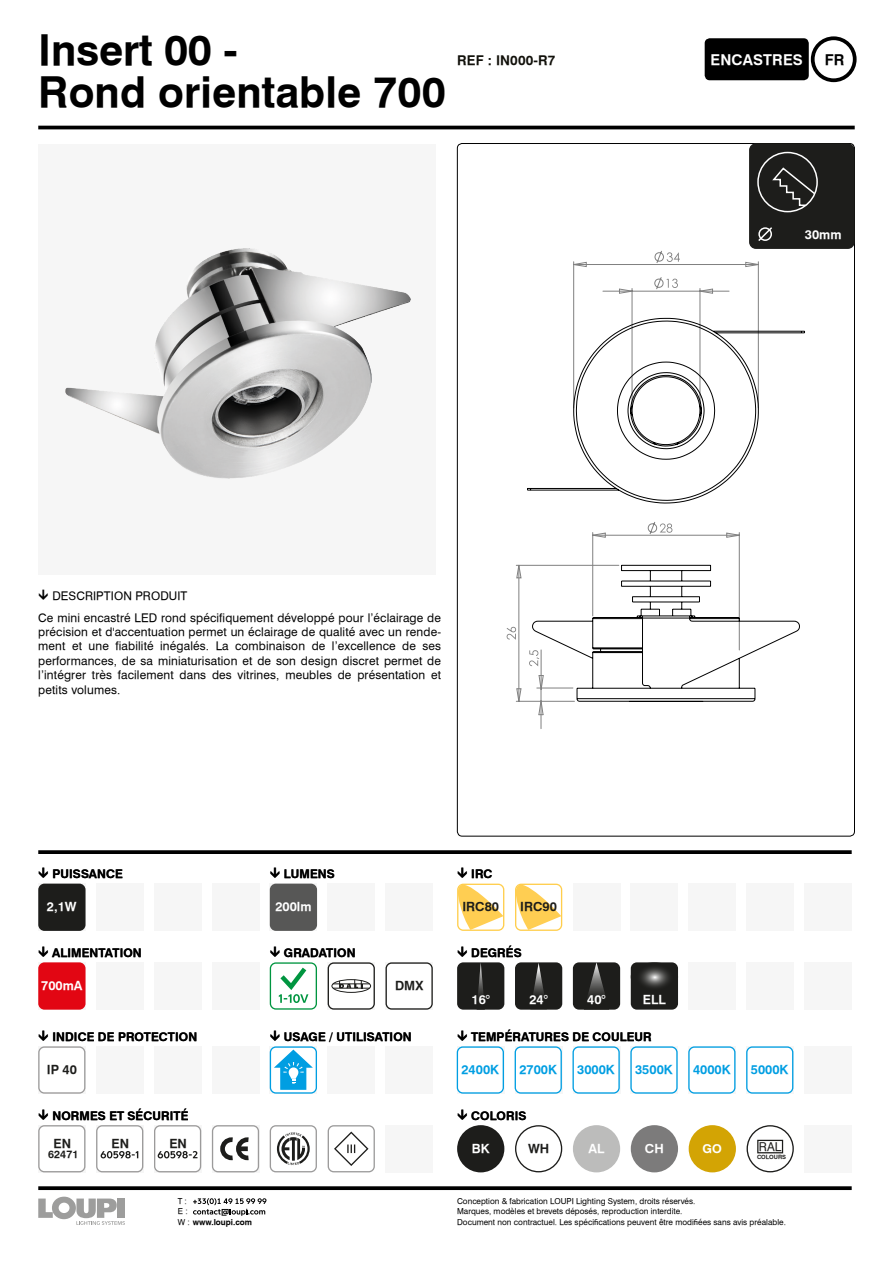
<style>
.page{position:relative;width:893px;height:1263px;background:#fff}
.page>*{position:absolute;margin:0;border:0;box-sizing:border-box;transform-origin:0 0}
.t1{font:700 42.75px/42px "Geneva";color:#000}
.t2{font:700 15px "Geneva";letter-spacing:.01em;color:#fff}
.t3{font:700 15px "Geneva";color:#000}
.t4{font:700 13.5px "Geneva";letter-spacing:.01em;color:#12110b}
.t5{font:700 12.75px "Geneva";color:#fff}
.t6{font:700 12.75px "Geneva";color:#009ee2}
.t7{font:700 12.75px "Geneva";color:#1d1d1b}
.t8{font:700 12.45px "Geneva";color:#fff}
.t9{font:12.3px "Geneva";color:#1d1d1b}
.t10{font:12px/14.4px "Geneva";letter-spacing:.01em;color:#000}
.t11{font:700 12px "Geneva";letter-spacing:.01em;color:#000}
.t12{font:700 10.65px "Geneva";color:#1d1d1b}
.t13{font:8.25px/10.5px "Geneva";color:#000}
.t14{font:700 8.25px/10.5px "Geneva";color:#000}
.t15{font:700 5.85px "Geneva";color:#1d1d1b}
.s1{font-weight:400}
.s2{font-family:"Myriad Pro"}
</style>
<div class="page">
<svg style="left:38px;top:1186px;width:814px;height:4px;fill:#000"></svg>
<svg style="left:38px;top:1197px;width:87px;height:28px"></svg>
<svg style="left:193px;top:1198px;width:74px;height:18px"></svg>
<hr style="left:38px;top:126px;width:817px;height:3px;background:#000">
<div style="left:38px;top:145px;width:398px;height:430px;background:#f6f6f6"></div>
<img style="left:65px;top:248px;width:346px;height:231px">
<svg style="left:516px;top:688px;width:6px;height:13px"></svg>
<svg style="left:516px;top:564px;width:6px;height:15px"></svg>
<svg style="left:726px;top:532px;width:13px;height:6px"></svg>
<svg style="left:593px;top:532px;width:13px;height:6px"></svg>
<hr style="left:516px;top:565px;width:103px;height:1px;background:#808080">
<hr style="left:516px;top:701px;width:58px;height:1px;background:#808080">
<hr style="left:518px;top:565px;width:1px;height:136px;background:#808080">
<hr style="left:592px;top:532px;width:1px;height:84px;background:#808080">
<hr style="left:739px;top:532px;width:1px;height:118px;background:#808080">
<hr style="left:593px;top:535px;width:146px;height:1px;background:#808080">
<svg style="left:647px;top:522px;width:25px;height:13px"></svg>
<svg style="left:654px;top:250px;width:26px;height:13px"></svg>
<svg style="left:745px;top:261px;width:14px;height:7px"></svg>
<svg style="left:573px;top:261px;width:14px;height:7px"></svg>
<hr style="left:632px;top:288px;width:1px;height:120px;background:#808080">
<hr style="left:699px;top:288px;width:1px;height:120px;background:#808080">
<svg style="left:603px;top:288px;width:30px;height:6px"></svg>
<hr style="left:632px;top:291px;width:68px;height:1px;background:#808080">
<svg style="left:699px;top:288px;width:30px;height:6px"></svg>
<hr style="left:573px;top:262px;width:1px;height:146px;background:#808080">
<hr style="left:758px;top:262px;width:1px;height:146px;background:#808080">
<hr style="left:574px;top:264px;width:184px;height:1px;background:#808080">
<svg style="left:527px;top:317px;width:278px;height:187px"></svg>
<svg style="left:654px;top:277px;width:24px;height:13px"></svg>
<svg style="left:507px;top:627px;width:9px;height:13px"></svg>
<svg style="left:529px;top:564px;width:271px;height:165px"></svg>
<svg style="left:38px;top:850px;width:814px;height:4px;fill:#000"></svg>
<div style="left:749px;top:143px;width:106px;height:106px;background:#1d1d1b;border-radius:7px"></div>
<svg style="left:758px;top:227px;width:14px;height:14px"></svg>
<svg style="left:757px;top:152px;width:61px;height:60px"></svg>
<div style="left:38px;top:884px;width:48px;height:47px;background:#1d1d1b;border-radius:6px"></div>
<div style="left:270px;top:884px;width:47px;height:47px;background:#575756;border-radius:6px"></div>
<svg style="left:328px;top:962px;width:47px;height:48px"></svg>
<svg style="left:386px;top:962px;width:47px;height:48px"></svg>
<svg style="left:515px;top:1046px;width:47px;height:48px"></svg>
<svg style="left:572px;top:1046px;width:48px;height:48px"></svg>
<svg style="left:630px;top:1046px;width:48px;height:48px"></svg>
<svg style="left:688px;top:1046px;width:48px;height:48px"></svg>
<svg style="left:746px;top:1046px;width:48px;height:48px"></svg>
<div style="left:457px;top:962px;width:47px;height:48px;background:#1d1d1b;border-radius:6px"></div>
<svg style="left:477px;top:962px;width:8px;height:48px"></svg>
<div style="left:515px;top:962px;width:47px;height:48px;background:#1d1d1b;border-radius:6px"></div>
<svg style="left:533px;top:963px;width:11px;height:32px"></svg>
<div style="left:573px;top:962px;width:47px;height:48px;background:#1d1d1b;border-radius:6px"></div>
<svg style="left:584px;top:962px;width:25px;height:48px"></svg>
<svg style="left:457px;top:884px;width:47px;height:47px"></svg>
<svg style="left:515px;top:884px;width:47px;height:47px"></svg>
<div style="left:573px;top:1125px;width:47px;height:47px;background:#bcbcbb;border-radius:50%"></div>
<svg style="left:96px;top:1125px;width:47px;height:47px"></svg>
<svg style="left:154px;top:1125px;width:47px;height:47px"></svg>
<svg style="left:212px;top:1125px;width:47px;height:47px"></svg>
<div style="left:239px;top:1146px;width:9px;height:5px;background:#1d1d1b"></div>
<div style="left:457px;top:1125px;width:47px;height:47px;background:#1d1d1b;border-radius:50%"></div>
<svg style="left:515px;top:1125px;width:47px;height:47px"></svg>
<div style="left:631px;top:1125px;width:47px;height:47px;background:#7c7b7b;border-radius:50%"></div>
<div style="left:689px;top:1125px;width:47px;height:47px;background:#d3a404;border-radius:50%"></div>
<svg style="left:747px;top:1125px;width:47px;height:47px"></svg>
<div style="left:631px;top:962px;width:47px;height:48px;background:#1d1d1b;border-radius:6px"></div>
<svg style="left:631px;top:962px;width:47px;height:26px"></svg>
<svg style="left:270px;top:1125px;width:47px;height:47px"></svg>
<svg style="left:328px;top:1125px;width:47px;height:47px"></svg>
<div style="left:811px;top:36px;width:46px;height:46px;border:4px solid #000;border-radius:50%"></div>
<div style="left:705px;top:38px;width:104px;height:42px;background:#000;border-radius:5px"></div>
<svg style="left:38px;top:962px;width:48px;height:48px"></svg>
<svg style="left:270px;top:962px;width:47px;height:48px"></svg>
<svg style="left:38px;top:1046px;width:48px;height:48px"></svg>
<svg style="left:270px;top:1046px;width:47px;height:48px"></svg>
<svg style="left:38px;top:1125px;width:48px;height:47px"></svg>
<svg style="left:457px;top:1046px;width:47px;height:48px"></svg>
<h1 class="t1" style="left:38px;top:28px;width:409px">Insert 00 -<br>Rond orientable 700</h1>
<p class="t4" style="left:457px;top:52px;width:100px">REF : IN000-R7</p>
<p class="t2" style="left:710px;top:50px;width:94px">ENCASTRES</p>
<p class="t3" style="left:825px;top:50px;width:21px">FR</p>
<p class="t5" style="left:805px;top:227px;width:38px">30mm</p>
<p class="t10" style="left:38px;top:585px;width:404px;line-height:21.5px;text-indent:14px">DESCRIPTION PRODUIT<br>Ce mini encastré LED rond spécifiquement développé pour l’éclairage de</p>
<p class="t10" style="left:38px;top:624px;width:404px;text-align:justify">précision et d'accentuation permet un éclairage de qualité avec un rende&shy;ment et une fiabilité inégalés. La combinaison de l’excellence de ses performances, de sa miniaturisation et de son design discret permet de l’intégrer très facilement dans des vitrines, meubles de présentation et petits volumes.</p>
<p class="t11" style="left:52px;top:867px;width:72px">PUISSANCE</p>
<p class="t11" style="left:284px;top:867px;width:52px">LUMENS</p>
<p class="t11" style="left:471px;top:867px;width:23px">IRC</p>
<p class="t5" style="left:47px;top:899px;width:31px">2,1W</p>
<p class="t5" style="left:275px;top:899px;width:38px">200lm</p>
<p class="t7" style="left:462px;top:899px;width:38px">IRC80</p>
<p class="t7" style="left:520px;top:899px;width:38px">IRC90</p>
<p class="t11" style="left:52px;top:946px;width:91px">ALIMENTATION</p>
<p class="t11" style="left:284px;top:946px;width:73px">GRADATION</p>
<p class="t11" style="left:471px;top:946px;width:52px">DEGRÉS</p>
<p class="t5" style="left:41px;top:978px;width:43px">700mA</p>
<p class="t7" style="left:395px;top:978px;width:30px">DMX</p>
<p class="t5" style="left:471px;top:991px;width:20px">16°</p>
<p class="t5" style="left:529px;top:991px;width:20px">24°</p>
<p class="t5" style="left:587px;top:991px;width:20px">40°</p>
<p class="t5" style="left:643px;top:991px;width:24px">ELL</p>
<p class="t11" style="left:52px;top:1030px;width:146px">INDICE DE PROTECTION</p>
<p class="t11" style="left:284px;top:1030px;width:129px">USAGE / UTILISATION</p>
<p class="t11" style="left:471px;top:1030px;width:182px">TEMPÉRATURES DE COULEUR</p>
<p class="t7" style="left:47px;top:1062px;width:31px">IP 40</p>
<p class="t6" style="left:461px;top:1062px;width:39px">2400K</p>
<p class="t6" style="left:519px;top:1062px;width:39px">2700K</p>
<p class="t6" style="left:577px;top:1062px;width:39px">3000K</p>
<p class="t6" style="left:635px;top:1062px;width:39px">3500K</p>
<p class="t6" style="left:693px;top:1062px;width:39px">4000K</p>
<p class="t6" style="left:751px;top:1062px;width:39px">5000K</p>
<p class="t11" style="left:52px;top:1108px;width:138px">NORMES ET SÉCURITÉ</p>
<p class="t11" style="left:471px;top:1108px;width:57px">COLORIS</p>
<p class="t7" style="left:54px;top:1135px;width:19px">EN</p>
<p class="t12" style="left:48px;top:1148px;width:32px">62471</p>
<p class="t7" style="left:111px;top:1135px;width:19px">EN</p>
<p class="t7" style="left:169px;top:1135px;width:19px">EN</p>
<p class="t5" style="left:472px;top:1140px;width:19px">BK</p>
<p class="t7" style="left:528px;top:1140px;width:23px">WH</p>
<p class="t5" style="left:645px;top:1140px;width:20px">CH</p>
<p class="t8" style="left:703px;top:1141px;width:21px">GO</p>
<p class="t9" style="left:759px;top:1139px;width:24px">RAL</p>
<p class="t15" style="left:757px;top:1153px;width:31px">COLOURS</p>
<p class="t5" style="left:588px;top:1140px;width:18px">AL</p>
<p class="t14" style="left:178px;top:1196px;width:76px"><span class="s1">T :<br>E :<br>W :</span> www.loupi.com</p>
<p class="t13" style="left:457px;top:1196px;width:330px">Conception &amp; fabrication LOUPI Lighting System, droits réservés.<br>Marques, modèles et brevets déposés, reproduction interdite.<br>Document non contractuel. Les spéci<span class="s2">fi</span>cations peuvent être modi<span class="s2">fi</span>ées sans avis préalable.</p>
</div>
